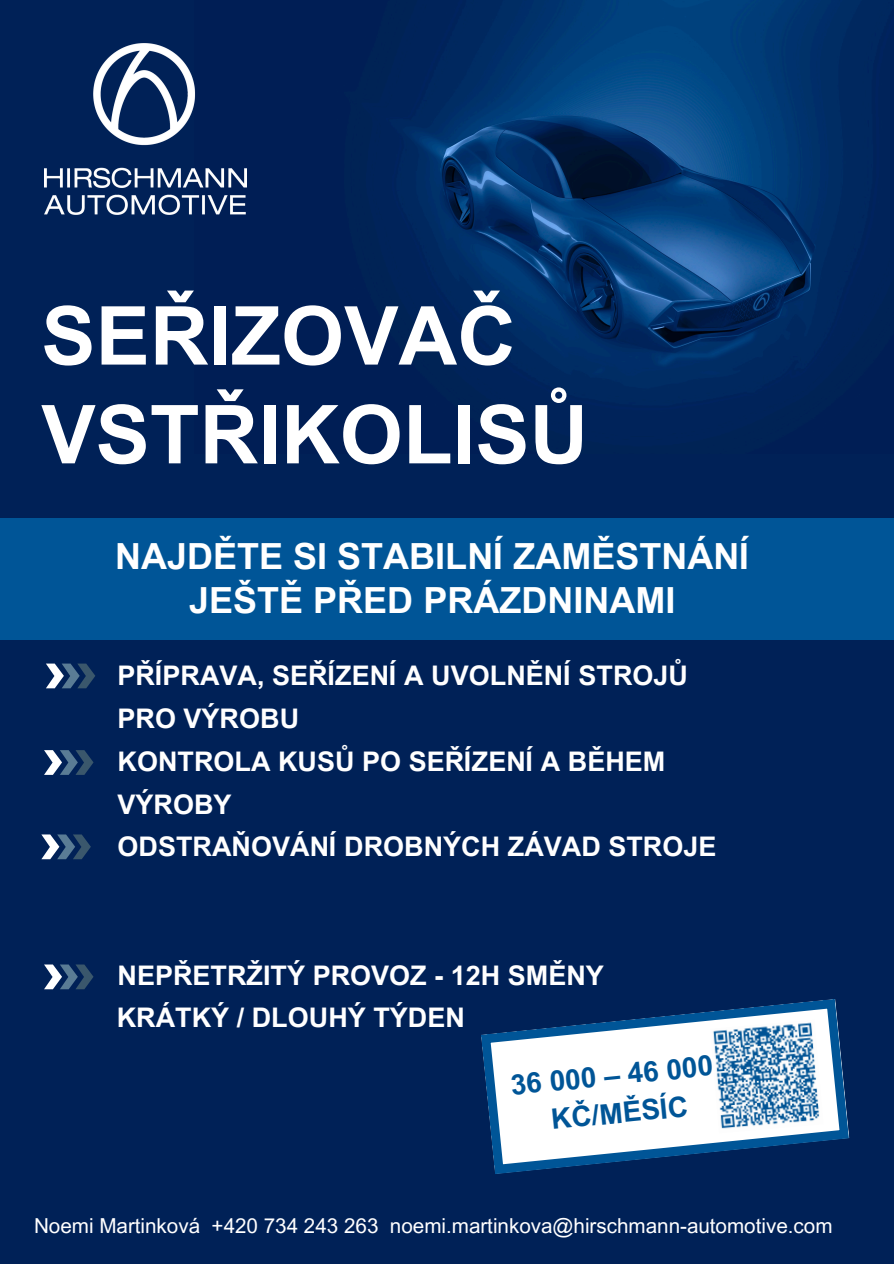
<style>
.page{position:relative;width:894px;height:1264px;background:#fff}
.page>*{position:absolute;margin:0;border:0;box-sizing:border-box;transform-origin:0 0}
.t1{font:700 81.3px/98.7px "Arial MT Pro";color:#fff}
.t2{font:700 36px/43.8px "Arial MT Pro";color:#fff;text-align:center}
.t3{font:700 28.05px/38.2px "Arial MT Pro";color:#005597;text-align:center}
.t4{font:700 27px/42.8px "Arial MT Pro";color:#fff}
.t5{font:20.55px "Arial MT Pro";color:#fff}
</style>
<div class="page">
<div style="left:0;top:0;width:893px;height:1263px;background:#002157"></div>
<svg style="left:41px;top:834px;width:50px;height:25px"></svg>
<img style="left:202px;top:0;width:660px;height:389px">
<img style="left:45px;top:43px;width:201px;height:171px">
<svg style="left:46px;top:663px;width:49px;height:25px"></svg>
<svg style="left:44px;top:750px;width:50px;height:25px"></svg>
<svg style="left:44px;top:964px;width:50px;height:25px"></svg>
<div style="left:0;top:518px;width:893px;height:122px;background:#005597"></div>
<svg style="left:481px;top:999px;width:367px;height:175px"></svg>
<svg style="left:702px;top:1016px;width:118px;height:120px;background:#dde8f1"></svg>
<img style="left:709px;top:1019px;width:114px;height:114px">
<p class="t1" style="left:41px;top:297px;width:548px">SEŘIZOVAČ<br>VSTŘIKOLISŮ</p>
<h3 class="t2" style="left:115px;top:539px;width:636px">NAJDĚTE SI STABILNÍ ZAMĚSTNÁNÍ<br>JEŠTĚ PŘED PRÁZDNINAMI</h3>
<h1 class="t4" style="left:117px;top:658px;width:572px">PŘÍPRAVA, SEŘÍZENÍ A UVOLNĚNÍ STROJŮ<br>PRO VÝROBU</h1>
<h2 class="t4" style="left:117px;top:743px;width:549px">KONTROLA KUSŮ PO SEŘÍZENÍ A BĚHEM<br>VÝROBY</h2>
<p class="t4" style="left:117px;top:829px;width:600px">ODSTRAŇOVÁNÍ DROBNÝCH ZÁVAD STROJE</p>
<p class="t4" style="left:117px;top:957px;width:488px">NEPŘETRŽITÝ PROVOZ - 12H SMĚNY</p>
<p class="t4" style="left:117px;top:1000px;width:350px">KRÁTKÝ / DLOUHÝ TÝDEN</p>
<p class="t3" style="left:509px;top:1070px;width:205px;rotate:-6deg">36 000 – 46 000<br>KČ/MĚSÍC</p>
<p class="t5" style="left:34px;top:1218px;width:799px">Noemi Martinková +420 734 243 263 noemi.martinkova@hirschmann-automotive.com</p>
</div>
